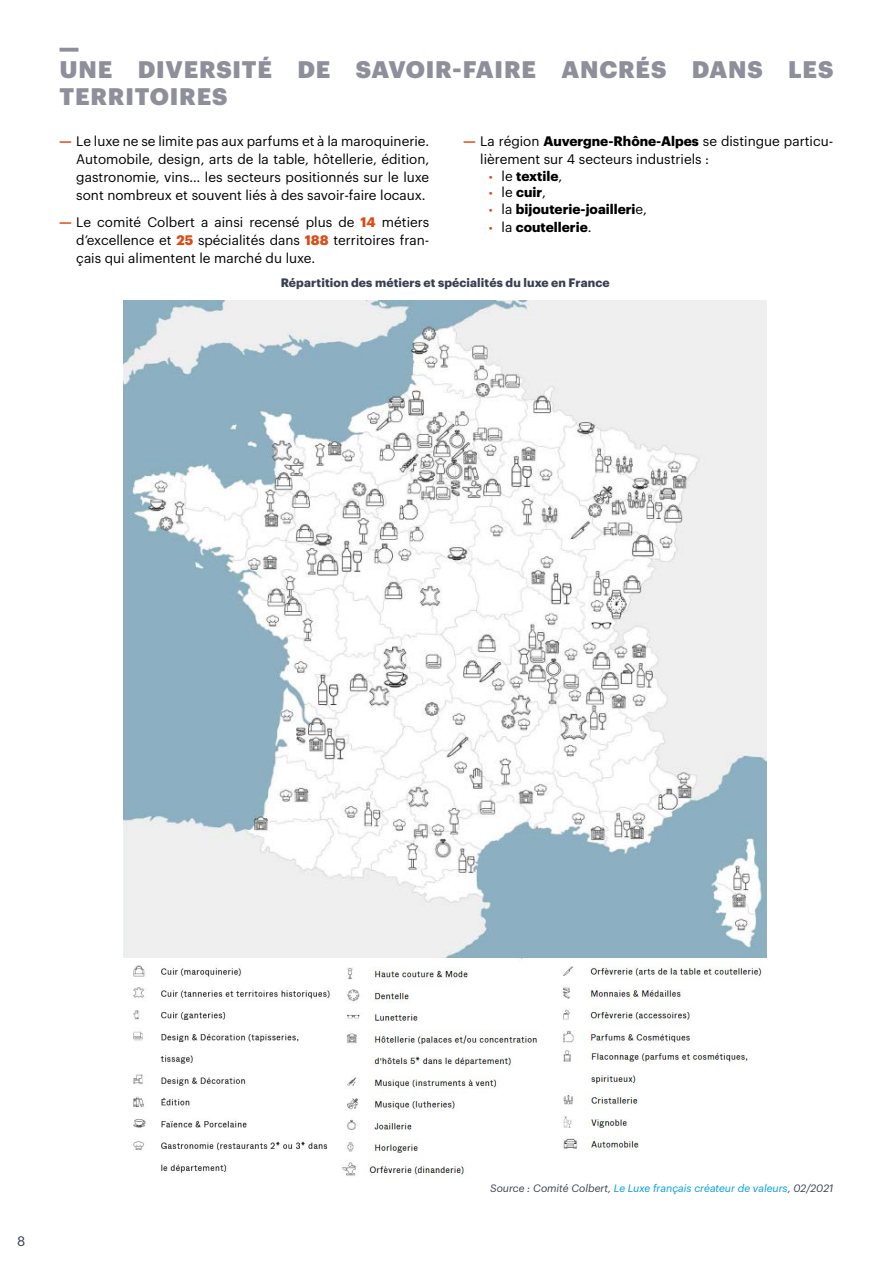
<style>
.page{position:relative;width:893px;height:1263px;background:#fff}
.page>*{position:absolute;margin:0;border:0;box-sizing:border-box;transform-origin:0 0}
.t1{font:900 23.55px/27.5px "Graphik";letter-spacing:.035em;color:#8e8f9a}
.t2{font:13.5px/18px "Graphik";color:#000;text-align:justify}
.t3{font:700 13.5px "Graphik";color:#000}
.t4{font:13.5px "Graphik";color:#384050}
.t5{font:700 12px "Graphik";letter-spacing:.01em;color:#384050}
.t6{font:italic 10.5px "Graphik";color:#009cdd}
.s1{font-weight:700;color:#df4812}
.s2{font-weight:700}
.s3{font-weight:400;font-size:12px;color:#df4812}
.s4{font-weight:400}
.s5{color:#384050}
</style>
<div class="page">
<svg style="left:60px;top:48px;width:19px;height:4px"></svg>
<img style="left:123px;top:300px;width:644px;height:657px">
<img style="left:133px;top:965px;width:197px;height:208px">
<img style="left:346px;top:958px;width:192px;height:197px">
<img style="left:563px;top:1050px;width:185px;height:100px">
<img style="left:563px;top:962px;width:201px;height:82px">
<img style="left:342px;top:1162px;width:122px;height:15px">
<h1 class="t1" style="left:60px;top:53px;width:775px">UNE DIVERSITÉ DE SAVOIR-FAIRE ANCRÉS DANS LES<br>TERRITOIRES</h1>
<p class="t2" style="left:76px;top:131px;width:354px;text-indent:-17px"><span class="s1">—</span> Le luxe ne se limite pas aux parfums et à la maroquinerie.<br>Automobile, design, arts de la table, hôtellerie, édition, gastronomie, vins… les secteurs positionnés sur le luxe sont nombreux et souvent liés à des savoir-faire locaux.</p>
<p class="t2" style="left:76px;top:212px;width:354px;text-indent:-17px"><span class="s1">—</span> Le comité Colbert a ainsi recensé plus de <span class="s1">14</span> métiers d’excellence et <span class="s1">25</span> spécialités dans <span class="s1">188</span> territoires fran&shy;çais qui alimentent le marché du luxe.</p>
<p class="t2" style="left:480px;top:131px;width:354px;text-indent:-17px"><span class="s1">—</span> La région <span class="s2">Auvergne-Rhône-Alpes</span> se distingue particu&shy;lièrement sur 4 secteurs industriels :</p>
<p class="t3" style="left:489px;top:165px;width:75px"><span class="s3">•</span> <span class="s4">le</span> textile<span class="s4">,</span></p>
<p class="t3" style="left:489px;top:182px;width:59px"><span class="s3">•</span> <span class="s4">le</span> cuir<span class="s4">,</span></p>
<p class="t3" style="left:489px;top:198px;width:160px"><span class="s3">•</span> <span class="s4">la</span> bijouterie-joailleri<span class="s4">e,</span></p>
<p class="t3" style="left:489px;top:216px;width:104px"><span class="s3">•</span> <span class="s4">la</span> coutellerie<span class="s4">.</span></p>
<p class="t5" style="left:281px;top:274px;width:330px">Répartition des métiers et spécialités du luxe en France</p>
<p class="t4" style="left:17px;top:1231px;width:10px">8</p>
<p class="t6" style="left:490px;top:1180px;width:345px"><span class="s5">Source : Comité Colbert,</span> Le Luxe français créateur de valeurs<span class="s5">, 02/2021</span></p>
</div>
